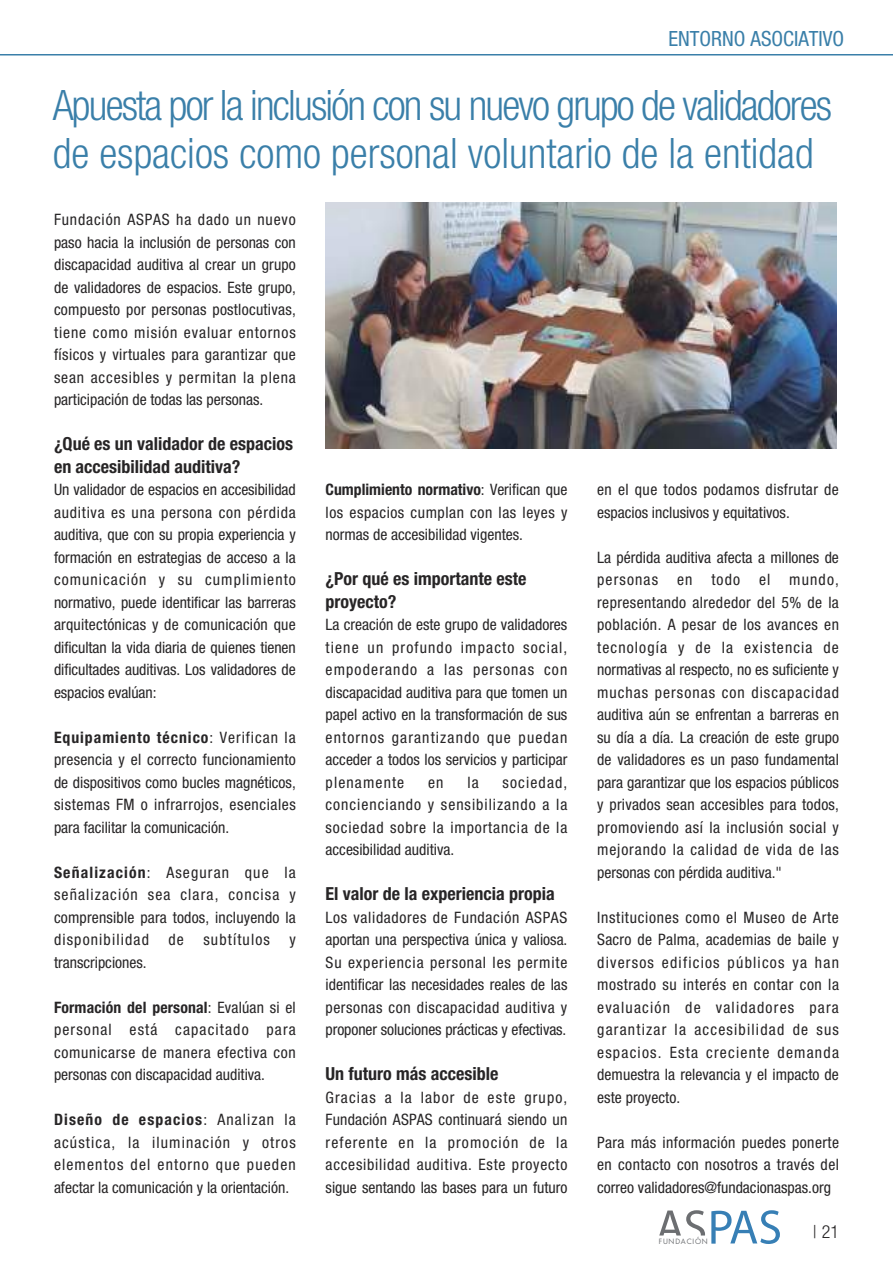
<style>
.page{position:relative;width:893px;height:1263px;background:#fff}
.page>*{position:absolute;margin:0;border:0;box-sizing:border-box;transform-origin:0 0}
.t1{font:300 condensed 42px/48px "Helvetica Neue LT Std";letter-spacing:-.045em;color:#3a7fa9}
.t2{font:condensed 21px "Helvetica Neue LT Std";color:#3a7fa9}
.t3{font:700 condensed 18px/22.5px "Helvetica Neue LT Std";color:#272526}
.t4{font:300 condensed 18px "Helvetica Neue LT Std";color:#272526}
.t5{font:condensed 15.75px/22.5px "Helvetica Neue LT Std";color:#272526;text-align:justify}
.t6{font:700 condensed 15.75px "Helvetica Neue";letter-spacing:.01em;color:#272526}
.t7{font:700 condensed 15.75px "Helvetica Neue";letter-spacing:.06em;color:#272526}
.t8{font:700 condensed 15.75px "Helvetica Neue";letter-spacing:.07em;color:#272526}
.t9{font:7.05px "Futura";letter-spacing:.11em;color:#6c6e71}
.s1{font-family:"Helvetica Neue LT Std";font-weight:400}
.s2{font-family:"Helvetica Neue";font-weight:700}
</style>
<div class="page">
<hr style="left:0;top:54px;width:893px;height:2px;background:#3a7fa9">
<svg style="left:659px;top:1210px;width:46px;height:25px"></svg>
<svg style="left:711px;top:1210px;width:69px;height:34px"></svg>
<img style="left:326px;top:202px;width:511px;height:246px">
<h2 class="t2" style="left:668px;top:31px;width:177px">ENTORNO ASOCIATIVO</h2>
<h1 class="t1" style="left:53px;top:86px;width:781px">Apuesta por la inclusión con su nuevo grupo de validadores de espacios como personal voluntario de la entidad</h1>
<p class="t5" style="left:54px;top:210px;width:243px">Fundación ASPAS ha dado un nuevo paso hacia la inclusión de personas con discapacidad auditiva al crear un grupo de validadores de espacios. Este grupo, compuesto por personas postlocutivas, tiene como misión evaluar entornos físicos y virtuales para garantizar que sean accesibles y permitan la plena participación de todas las personas.</p>
<p class="t3" style="left:54px;top:434px;width:241px">¿Qué es un validador de espacios en accesibilidad auditiva?</p>
<p class="t5" style="left:54px;top:480px;width:243px">Un validador de espacios en accesibilidad auditiva es una persona con pérdida auditiva, que con su propia experiencia y formación en estrategias de acceso a la comunicación y su cumplimiento normativo, puede identificar las barreras arquitectónicas y de comunicación que dificultan la vida diaria de quienes tienen dificultades auditivas. Los validadores de espacios evalúan:</p>
<p class="t7" style="left:54px;top:731px;width:243px">Equipamiento técnico<span class="s1">: Verifican la</span></p>
<p class="t5" style="left:54px;top:750px;width:243px">presencia y el correcto funcionamiento de dispositivos como bucles magnéticos, sistemas FM o infrarrojos, esenciales para facilitar la comunicación.</p>
<p class="t5" style="left:54px;top:862px;width:243px"><span class="s2">Señalización</span>: Aseguran que la señalización sea clara, concisa y comprensible para todos, incluyendo la disponibilidad de subtítulos y transcripciones.</p>
<p class="t6" style="left:54px;top:1001px;width:243px">Formación del personal<span class="s1">: Evalúan si el</span></p>
<p class="t5" style="left:54px;top:1020px;width:243px">personal está capacitado para comunicarse de manera efectiva con personas con discapacidad auditiva.</p>
<p class="t8" style="left:54px;top:1114px;width:243px">Diseño de espacios<span class="s1">: Analizan la</span></p>
<p class="t5" style="left:54px;top:1132px;width:243px">acústica, la iluminación y otros elementos del entorno que pueden afectar la comunicación y la orientación.</p>
<p class="t6" style="left:326px;top:484px;width:243px">Cumplimiento normativo<span class="s1">: Verifican que</span></p>
<p class="t5" style="left:326px;top:502px;width:243px">los espacios cumplan con las leyes y normas de accesibilidad vigentes.</p>
<p class="t3" style="left:326px;top:569px;width:202px">¿Por qué es importante este proyecto?</p>
<p class="t5" style="left:326px;top:615px;width:243px">La creación de este grupo de validadores tiene un profundo impacto social, empoderando a las personas con discapacidad auditiva para que tomen un papel activo en la transformación de sus entornos garantizando que puedan acceder a todos los servicios y participar plenamente</p>
<p class="t5" style="left:597px;top:480px;width:243px">en el que todos podamos disfrutar de espacios inclusivos y equitativos.</p>
<p class="t5" style="left:597px;top:547px;width:243px">La pérdida auditiva afecta a millones de personas en todo el mundo, representando alrededor del 5% de la población. A pesar de los avances en tecnología y de la existencia de normativas al respecto, no es suficiente y muchas personas con discapacidad auditiva aún se enfrentan a barreras en su día a día. La creación de este grupo de validadores es un paso fundamental para garantizar que los espacios públicos y privados sean accesibles para todos, promoviendo así la inclusión social y mejorando la calidad de vida de las personas con pérdida auditiva."</p>
<p class="t5" style="left:597px;top:907px;width:243px">Instituciones como el Museo de Arte Sacro de Palma, academias de baile y diversos edificios públicos ya han mostrado su interés en contar con la evaluación de validadores para garantizar la accesibilidad de sus espacios. Esta creciente demanda demuestra la relevancia y el impacto de este proyecto.</p>
<p class="t5" style="left:597px;top:1132px;width:243px">Para más información puedes ponerte en contacto con nosotros a través del correo validadores@fundacionaspas.org</p>
<p class="t5" style="left:326px;top:772px;width:243px;text-indent:177px">sociedad, concienciando y sensibilizando a la sociedad sobre la importancia de la accesibilidad auditiva.</p>
<p class="t3" style="left:326px;top:884px;width:231px">El valor de la experiencia propia</p>
<p class="t5" style="left:326px;top:907px;width:243px">Los validadores de Fundación ASPAS aportan una perspectiva única y valiosa.<br>Su experiencia personal les permite identificar las necesidades reales de las personas con discapacidad auditiva y proponer soluciones prácticas y efectivas.</p>
<p class="t3" style="left:326px;top:1064px;width:174px">Un futuro más accesible</p>
<p class="t5" style="left:326px;top:1087px;width:243px">Gracias a la labor de este grupo, Fundación ASPAS continuará siendo un referente en la promoción de la accesibilidad auditiva. Este proyecto sigue sentando las bases para un futuro</p>
<p class="t5" style="left:428px;top:772px;width:17px">en</p>
<p class="t5" style="left:467px;top:772px;width:13px">la</p>
<p class="t9" style="left:659px;top:1238px;width:50px">FUNDACIÓN</p>
<p class="t4" style="left:813px;top:1225px;width:28px">| 21</p>
</div>
